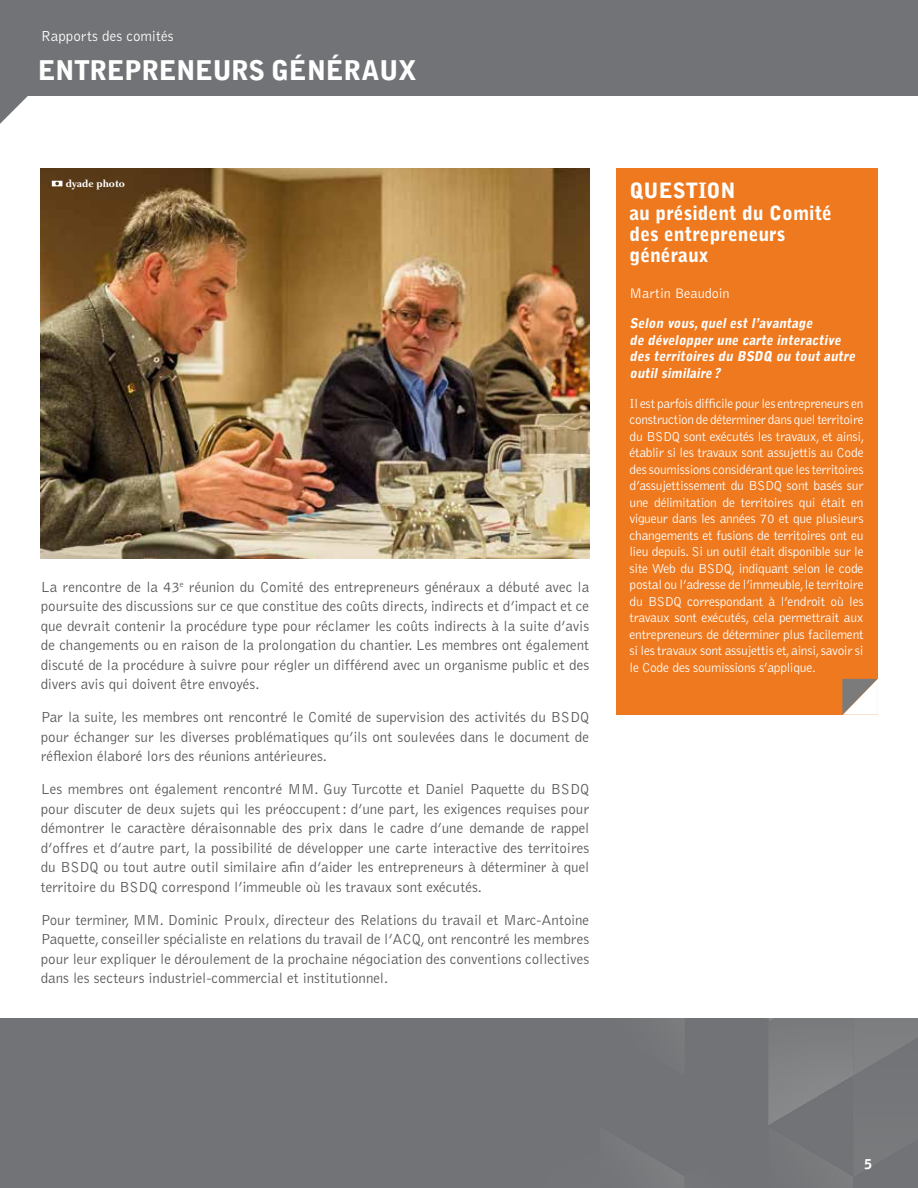
<style>
.page{position:relative;width:918px;height:1188px;background:#fff}
.page>*{position:absolute;margin:0;border:0;box-sizing:border-box;transform-origin:0 0}
.t1{font:900 27px "Bell Gothic Std";letter-spacing:-.025em;color:#fff}
.t2{font:900 21px "Bell Gothic Std";color:#fff}
.t3{font:900 19.5px/21px "Bell Gothic Std";color:#fff}
.t4{font:300 15px/19.5px "Bell Gothic Std";color:#575756;text-align:justify}
.t5{font:300 15px "Bell Gothic Std";color:#fff}
.t6{font:300 14.25px "Bell Gothic Std";color:#fff}
.t7{font:300 13.5px/16.5px "Bell Gothic Std";letter-spacing:-.02em;color:#fff;text-align:justify}
.t8{font:italic 900 13.5px/16.5px "Bell Gothic Std";color:#fff}
.t9{font:900 13.5px "Bell Gothic Std";color:#fff}
.t10{font:700 10.5px "Charlotte Std";color:#fff}
</style>
<div class="page">
<div style="left:0;top:0;width:918px;height:95px;background:#717376"></div>
<svg style="left:0;top:95px;width:35px;height:29px"></svg>
<img style="left:41px;top:168px;width:548px;height:390px">
<div style="left:616px;top:168px;width:261px;height:547px;background:#ef791e"></div>
<svg style="left:842px;top:679px;width:36px;height:36px"></svg>
<div style="left:0;top:1019px;width:918px;height:169px;background:#717376"></div>
<img style="left:650px;top:1019px;width:268px;height:169px">
<svg style="left:52px;top:181px;width:10px;height:5px"></svg>
<p class="t5" style="left:41px;top:28px;width:134px">Rapports des comités</p>
<h1 class="t1" style="left:38px;top:54px;width:380px">ENTREPRENEURS GÉNÉRAUX</h1>
<p class="t10" style="left:66px;top:177px;width:61px">dyade photo</p>
<p class="t4" style="left:41px;top:578px;width:550px">La rencontre de la 43<sup>e</sup> réunion du Comité des entrepreneurs généraux a débuté avec la poursuite des discussions sur ce que constitue des coûts directs, indirects et d’impact et ce que devrait contenir la procédure type pour réclamer les coûts indirects à la suite d’avis de changements ou en raison de la prolongation du chantier. Les membres ont également discuté de la procédure à suivre pour régler un différend avec un organisme public et des divers avis qui doivent être envoyés.</p>
<p class="t4" style="left:41px;top:708px;width:550px">Par la suite, les membres ont rencontré le Comité de supervision des activités du BSDQ pour échanger sur les diverses problématiques qu’ils ont soulevées dans le document de réflexion élaboré lors des réunions antérieures.</p>
<p class="t4" style="left:41px;top:780px;width:550px">Les membres ont également rencontré MM. Guy Turcotte et Daniel Paquette du BSDQ pour discuter de deux sujets qui les préoccupent: d’une part, les exigences requises pour démontrer le caractère déraisonnable des prix dans le cadre d’une demande de rappel d’offres et d’autre part, la possibilité de développer une carte interactive des territoires du BSDQ ou tout autre outil similaire afin d’aider les entrepreneurs à déterminer à quel territoire du BSDQ correspond l’immeuble où les travaux sont exécutés.</p>
<p class="t4" style="left:41px;top:911px;width:550px">Pour terminer, MM. Dominic Proulx, directeur des Relations du travail et Marc-Antoine Paquette, conseiller spécialiste en relations du travail de l’ACQ, ont rencontré les membres pour leur expliquer le déroulement de la prochaine négociation des conventions collectives dans les secteurs industriel-commercial et institutionnel.</p>
<h2 class="t2" style="left:630px;top:178px;width:108px">QUESTION</h2>
<h3 class="t3" style="left:630px;top:203px;width:204px">au président du Comité des entrepreneurs généraux</h3>
<p class="t6" style="left:630px;top:286px;width:102px">Martin Beaudoin</p>
<p class="t8" style="left:630px;top:315px;width:230px">Selon vous,quel est l’avantage<br>de développer une carte interactive des territoires du BSDQ ou tout autre outil similaire ?</p>
<p class="t7" style="left:630px;top:395px;width:237px">Il est parfois difficile pour les entrepreneurs en construction de déterminer dans quel territoire du BSDQ sont exécutés les travaux, et ainsi, établir si les travaux sont assujettis au Code des soumissions considérant que les territoires d’assujettissement du BSDQ sont basés sur une délimitation de territoires qui était en vigueur dans les années 70 et que plusieurs changements et fusions de territoires ont eu lieu depuis. Si un outil était disponible sur le site Web du BSDQ, indiquant selon le code postal ou l’adresse de l’immeuble, le territoire du BSDQ correspondant à l’endroit où les travaux sont exécutés, cela permettrait aux entrepreneurs de déterminer plus facilement si les travaux sont assujettis et, ainsi, savoir si le Code des soumissions s’applique.</p>
<p class="t9" style="left:864px;top:1156px;width:9px">5</p>
</div>
